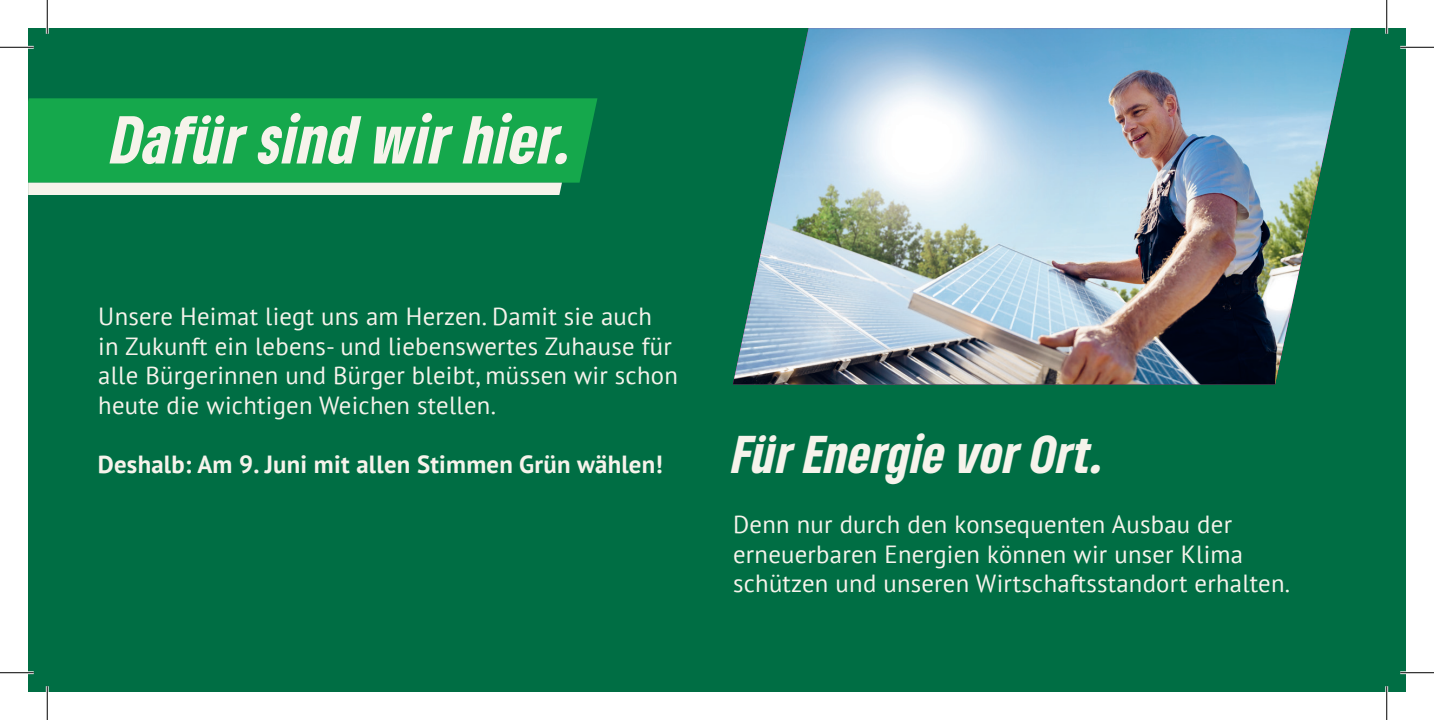
<style>
.page{position:relative;width:1434px;height:720px;background:#fff}
.page>*{position:absolute;margin:0;border:0;box-sizing:border-box;transform-origin:0 0}
.t1{font:italic 900 condensed 63px "Gruene Type";letter-spacing:.015em;color:#f6f3eb}
.t2{font:italic 900 condensed 49.5px "Gruene Type";letter-spacing:.015em;color:#f6f3eb}
.t3{font:24.75px/29.7px "PT Sans";letter-spacing:.01em;color:#f6f3eb}
.t4{font:700 24.75px "PT Sans";letter-spacing:.01em;color:#f6f3eb}
</style>
<div class="page">
<div style="left:28px;top:28px;width:1378px;height:663px;background:#006e44"></div>
<img style="left:733px;top:28px;width:618px;height:356px">
<div style="left:28px;top:98px;width:569px;height:85px;background:#15a84c"></div>
<div style="left:28px;top:183px;width:534px;height:12px;background:#f6f3eb"></div>
<hr style="left:0;top:46px;width:34px;height:3px;background:#fff">
<hr style="left:1400px;top:46px;width:34px;height:3px;background:#fff">
<hr style="left:0;top:671px;width:34px;height:3px;background:#fff">
<hr style="left:1400px;top:671px;width:34px;height:3px;background:#fff">
<hr style="left:46px;top:0;width:3px;height:34px;background:#fff">
<hr style="left:46px;top:686px;width:3px;height:34px;background:#fff">
<hr style="left:1385px;top:0;width:3px;height:34px;background:#fff">
<hr style="left:1385px;top:686px;width:3px;height:34px;background:#fff">
<hr style="left:0;top:47px;width:34px;height:1px;background:#000">
<hr style="left:1400px;top:47px;width:34px;height:1px;background:#000">
<hr style="left:0;top:672px;width:34px;height:1px;background:#000">
<hr style="left:1400px;top:672px;width:34px;height:1px;background:#000">
<hr style="left:47px;top:0;width:1px;height:34px;background:#000">
<hr style="left:47px;top:686px;width:1px;height:34px;background:#000">
<hr style="left:1386px;top:0;width:1px;height:34px;background:#000">
<hr style="left:1386px;top:686px;width:1px;height:34px;background:#000">
<h1 class="t1" style="left:112px;top:98px;width:462px">Dafür sind wir hier.</h1>
<p class="t3" style="left:98px;top:301px;width:581px">Unsere Heimat liegt uns am Herzen. Damit sie auch in Zukunft ein lebens- und liebenswertes Zuhause für alle Bürgerinnen und Bürger bleibt, müssen wir schon heute die wichtigen Weichen stellen.</p>
<p class="t4" style="left:98px;top:448px;width:566px">Deshalb: Am 9. Juni mit allen Stimmen Grün wählen!</p>
<h2 class="t2" style="left:733px;top:422px;width:373px">Für Energie vor Ort.</h2>
<p class="t3" style="left:733px;top:508px;width:558px">Denn nur durch den konsequenten Ausbau der erneuerbaren Energien können wir unser Klima schützen und unseren Wirtschaftsstandort erhalten.</p>
</div>
